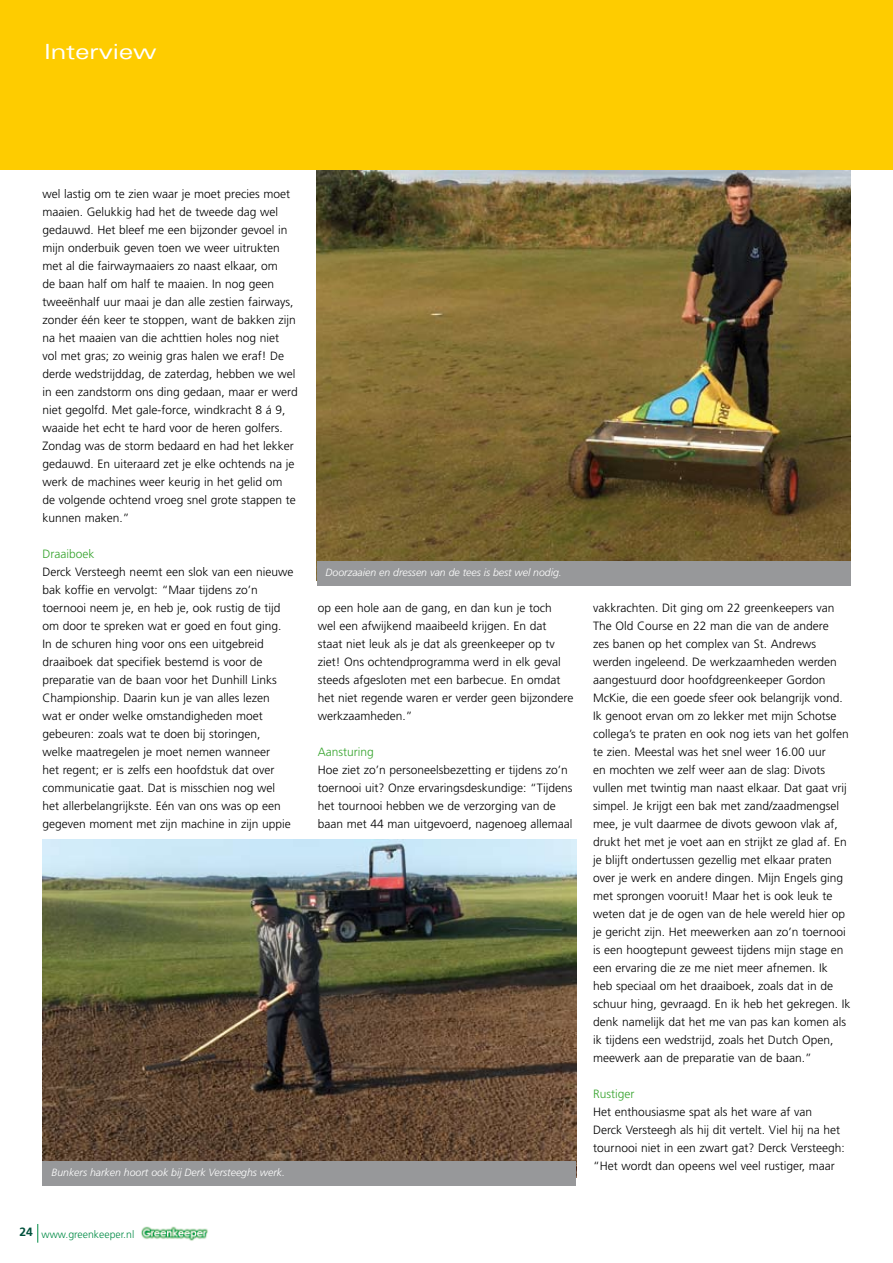
<style>
.page{position:relative;width:893px;height:1263px;background:#fff}
.page>*{position:absolute;margin:0;border:0;box-sizing:border-box;transform-origin:0 0}
.t1{font:expanded 21px "Univers";color:#fff}
.t2{font:300 12px/18px "Frutiger";color:#000}
.t3{font:300 12px "Frutiger";color:#35a32c}
.t4{font:italic 300 10.5px "Frutiger";color:#fff}
.t5{font:300 10.5px "Frutiger";color:#008b45}
.s1{font-weight:700;font-size:12px;color:#00513c}
</style>
<div class="page">
<img style="left:141px;top:1226px;width:67px;height:15px">
<svg style="left:38px;top:1224px;width:1px;height:19px"></svg>
<img style="left:43px;top:840px;width:533px;height:321px">
<div style="left:43px;top:1161px;width:533px;height:25px;background:#97989a"></div>
<div style="left:0;top:0;width:893px;height:170px;background:#fecc00"></div>
<img style="left:317px;top:170px;width:533px;height:391px">
<div style="left:317px;top:561px;width:533px;height:24px;background:#97989a"></div>
<h1 class="t1" style="left:45px;top:39px;width:113px">Interview</h1>
<p class="t2" style="left:43px;top:185px;width:257px">wel lastig om te zien waar je moet precies moet maaien. Gelukkig had het de tweede dag wel gedauwd. Het bleef me een bijzonder gevoel in mijn onderbuik geven toen we weer uitrukten met al die fairwaymaaiers zo naast elkaar, om<br>de baan half om half te maaien. In nog geen tweeënhalf uur maai je dan alle zestien fairways, zonder één keer te stoppen, want de bakken zijn na het maaien van die achttien holes nog niet<br>vol met gras; zo weinig gras halen we eraf! De derde wedstrijddag, de zaterdag, hebben we wel in een zandstorm ons ding gedaan, maar er werd niet gegolfd. Met gale-force, windkracht 8 á 9, waaide het echt te hard voor de heren golfers.<br>Zondag was de storm bedaard en had het lekker gedauwd. En uiteraard zet je elke ochtends na je werk de machines weer keurig in het gelid om de volgende ochtend vroeg snel grote stappen te kunnen maken.”</p>
<p class="t3" style="left:43px;top:547px;width:54px">Draaiboek</p>
<p class="t2" style="left:43px;top:563px;width:252px">Derck Versteegh neemt een slok van een nieuwe bak koffie en vervolgt: “Maar tijdens zo’n toernooi neem je, en heb je, ook rustig de tijd om door te spreken wat er goed en fout ging.<br>In de schuren hing voor ons een uitgebreid draaiboek dat specifiek bestemd is voor de preparatie van de baan voor het Dunhill Links Championship. Daarin kun je van alles lezen<br>wat er onder welke omstandigheden moet gebeuren: zoals wat te doen bij storingen, welke maatregelen je moet nemen wanneer<br>het regent; er is zelfs een hoofdstuk dat over communicatie gaat. Dat is misschien nog wel het allerbelangrijkste. Eén van ons was op een gegeven moment met zijn machine in zijn uppie</p>
<p class="t4" style="left:52px;top:1166px;width:235px">Bunkers harken hoort ook bij Derk Versteeghs werk.</p>
<p class="t5" style="left:20px;top:1228px;width:116px"><span class="s1">24</span> www.greenkeeper.nl</p>
<p class="t4" style="left:326px;top:566px;width:238px">Doorzaaien en dressen van de tees is best wel nodig.</p>
<p class="t2" style="left:318px;top:599px;width:257px">op een hole aan de gang, en dan kun je toch<br>wel een afwijkend maaibeeld krijgen. En dat staat niet leuk als je dat als greenkeeper op tv ziet! Ons ochtendprogramma werd in elk geval steeds afgesloten met een barbecue. En omdat het niet regende waren er verder geen bijzondere werkzaamheden.”</p>
<p class="t3" style="left:318px;top:745px;width:58px">Aansturing</p>
<p class="t2" style="left:318px;top:761px;width:256px">Hoe ziet zo’n personeelsbezetting er tijdens zo’n toernooi uit? Onze ervaringsdeskundige: “Tijdens het tournooi hebben we de verzorging van de baan met 44 man uitgevoerd, nagenoeg allemaal</p>
<p class="t2" style="left:593px;top:599px;width:259px">vakkrachten. Dit ging om 22 greenkeepers van The Old Course en 22 man die van de andere<br>zes banen op het complex van St. Andrews werden ingeleend. De werkzaamheden werden aangestuurd door hoofdgreenkeeper Gordon McKie, die een goede sfeer ook belangrijk vond.<br>Ik genoot ervan om zo lekker met mijn Schotse collega’s te praten en ook nog iets van het golfen te zien. Meestal was het snel weer 16.00 uur<br>en mochten we zelf weer aan de slag: Divots vullen met twintig man naast elkaar. Dat gaat vrij simpel. Je krijgt een bak met zand/zaadmengsel mee, je vult daarmee de divots gewoon vlak af, drukt het met je voet aan en strijkt ze glad af. En je blijft ondertussen gezellig met elkaar praten over je werk en andere dingen. Mijn Engels ging met sprongen vooruit! Maar het is ook leuk te weten dat je de ogen van de hele wereld hier op je gericht zijn. Het meewerken aan zo’n toernooi is een hoogtepunt geweest tijdens mijn stage en een ervaring die ze me niet meer afnemen. Ik<br>heb speciaal om het draaiboek, zoals dat in de schuur hing, gevraagd. En ik heb het gekregen. Ik denk namelijk dat het me van pas kan komen als ik tijdens een wedstrijd, zoals het Dutch Open, meewerk aan de preparatie van de baan.”</p>
<p class="t3" style="left:593px;top:1087px;width:43px">Rustiger</p>
<p class="t2" style="left:593px;top:1103px;width:253px">Het enthousiasme spat als het ware af van<br>Derck Versteegh als hij dit vertelt. Viel hij na het tournooi niet in een zwart gat? Derck Versteegh: “Het wordt dan opeens wel veel rustiger, maar</p>
</div>
